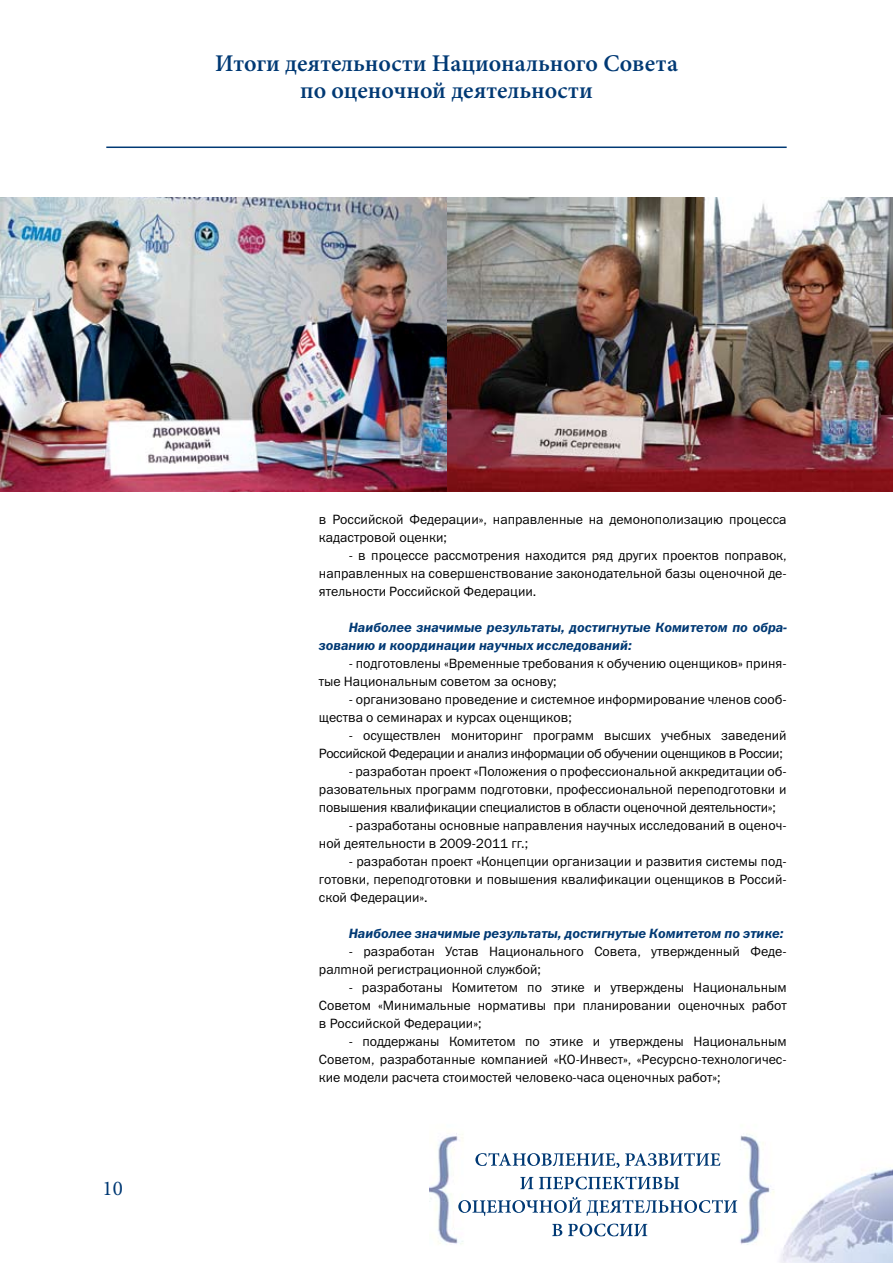
<style>
.page{position:relative;width:893px;height:1263px;background:#fff}
.page>*{position:absolute;margin:0;border:0;box-sizing:border-box;transform-origin:0 0}
.t1{font:600 24px/27px "Minion Pro";color:#003974;text-align:center}
.t2{font:21px "Minion Pro";color:#003974}
.t3{font:13.5px/18px "Franklin Gothic Book C";color:#000}
.t4{font:italic 13.5px/18px "Franklin Gothic Demi C";color:#003974}
.t5{font:13.5px/18px "Franklin Gothic Book C";letter-spacing:-.03em;color:#000;text-align:right}
</style>
<div class="page">
<img style="left:429px;top:1133px;width:464px;height:130px">
<svg style="left:475px;top:1153px;width:245px;height:15px"></svg>
<svg style="left:520px;top:1177px;width:13px;height:12px"></svg>
<svg style="left:539px;top:1176px;width:140px;height:13px"></svg>
<svg style="left:458px;top:1197px;width:123px;height:19px"></svg>
<svg style="left:587px;top:1200px;width:150px;height:16px"></svg>
<svg style="left:552px;top:1224px;width:10px;height:12px"></svg>
<svg style="left:568px;top:1223px;width:79px;height:13px"></svg>
<hr style="left:106px;top:147px;width:681px;height:1px;background:#003974">
<img style="left:446px;top:197px;width:447px;height:295px">
<img style="left:0;top:197px;width:446px;height:295px">
<p class="t1" style="left:215px;top:51px;width:464px">Итоги деятельности Национального Совета по оценочной деятельности</p>
<p class="t2" style="left:103px;top:1175px;width:22px">10</p>
<p class="t3" style="left:319px;top:510px;width:469px">в Российской Федерации», направленные на демонополизацию процесса кадастровой оценки;</p>
<p class="t3" style="left:319px;top:546px;width:469px;text-align:justify;text-indent:30px">- в процессе рассмотрения находится ряд других проектов поправок, направленных на совершенствование законодательной базы оценочной де&shy;ятельности Российской Федерации.</p>
<p class="t4" style="left:319px;top:618px;width:469px;text-indent:30px">Наиболее значимые результаты, достигнутые Комитетом по обра&shy;зованию и координации научных исследований:</p>
<p class="t3" style="left:319px;top:654px;width:469px;text-indent:30px">- подготовлены «Временные требования к обучению оценщиков» приня&shy;тые Национальным советом за основу;</p>
<p class="t3" style="left:319px;top:690px;width:469px;text-indent:30px">- организовано проведение и системное информирование членов сооб&shy;щества о семинарах и курсах оценщиков;</p>
<p class="t5" style="left:319px;top:726px;width:469px">- осуществлен мониторинг программ высших учебных заведений<br>Российской Федерации и анализ информации об обучении оценщиков в России;</p>
<p class="t3" style="left:319px;top:762px;width:469px;text-align:justify;text-indent:30px">- разработан проект «Положения о профессиональной аккредитации об&shy;разовательных программ подготовки, профессиональной переподготовки и повышения квалификации специалистов в области оценочной деятельности»;</p>
<p class="t3" style="left:319px;top:816px;width:469px;text-indent:30px">- разработаны основные направления научных исследований в оценоч&shy;ной деятельности в 2009-2011 гг.;</p>
<p class="t3" style="left:319px;top:852px;width:469px;text-align:justify;text-indent:30px">- разработан проект «Концепции организации и развития системы под&shy;готовки, переподготовки и повышения квалификации оценщиков в Россий&shy;ской Федерации».</p>
<p class="t4" style="left:349px;top:924px;width:436px">Наиболее значимые результаты, достигнутые Комитетом по этике:</p>
<p class="t3" style="left:319px;top:942px;width:469px;text-indent:30px">- разработан Устав Национального Совета, утвержденный Феде&shy;ралmной регистрационной службой;</p>
<p class="t3" style="left:319px;top:978px;width:469px;text-align:justify;text-indent:30px">- разработаны Комитетом по этике и утверждены Национальным Советом «Минимальные нормативы при планировании оценочных работ в Российской Федерации»;</p>
<p class="t3" style="left:319px;top:1032px;width:469px;text-align:justify;text-indent:30px">- поддержаны Комитетом по этике и утверждены Национальным Советом, разработанные компанией «КО-Инвест», «Ресурсно-технологичес&shy;кие модели расчета стоимостей человеко-часа оценочных работ»;</p>
</div>
